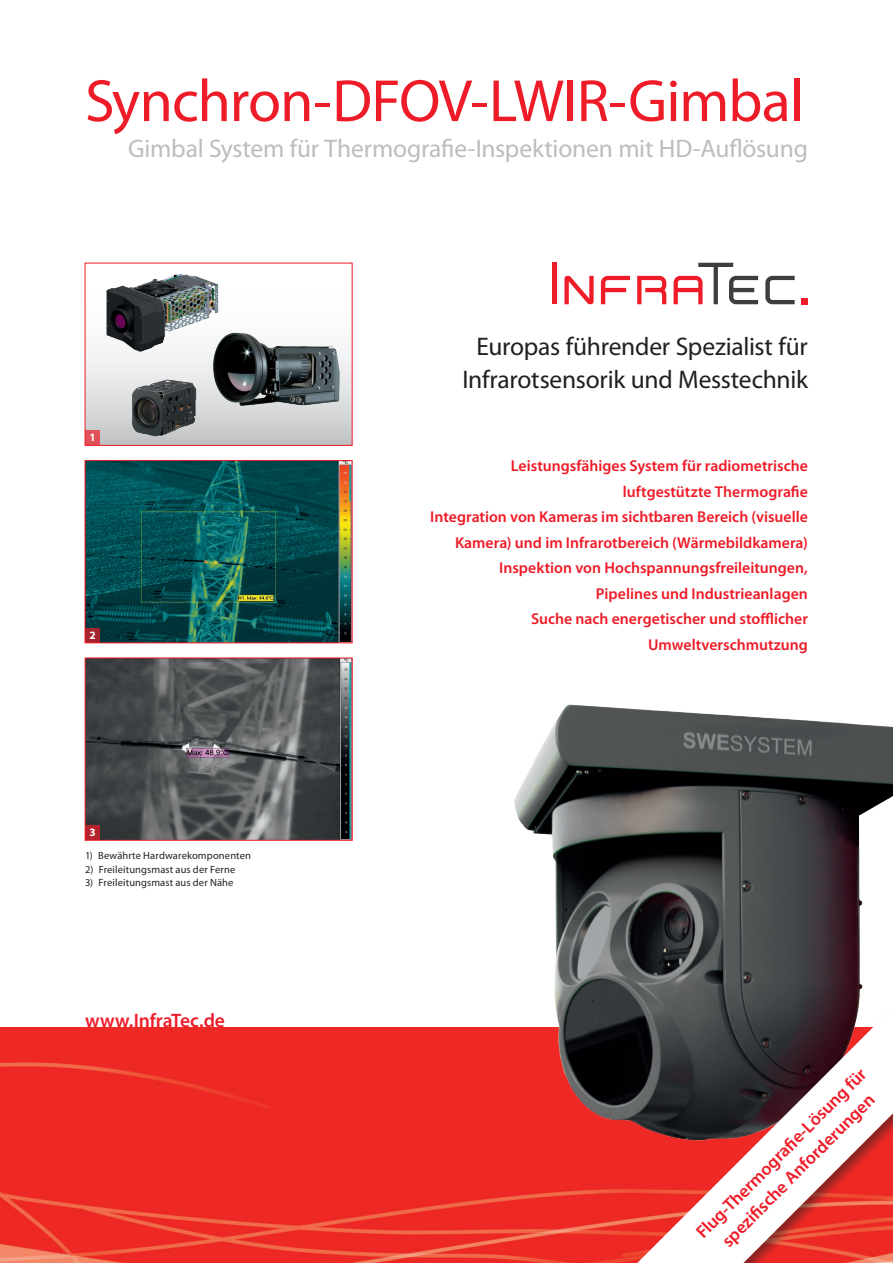
<style>
.page{position:relative;width:893px;height:1263px;background:#fff}
.page>*{position:absolute;margin:0;border:0;box-sizing:border-box;transform-origin:0 0}
.t1{font:60px "Myriad Pro";letter-spacing:-.02em;color:#ee1c28}
.t2{font:25.5px/33px "Myriad Pro";letter-spacing:-.01em;color:#231f20;text-align:center}
.t3{font:25.5px "Myriad Pro";letter-spacing:-.01em;color:#bcbdc0}
.t4{font:600 19.5px "Myriad Pro";letter-spacing:-.005em;color:#ee1c28}
.t5{font:600 18px/24px "Myriad Pro";color:#ee1c28;text-align:center}
.t6{font:600 15.75px/25.5px "Myriad Pro";color:#ee1c28;text-align:right}
.t7{font:700 11.25px "Myriad Pro";color:#fff}
.t8{font:10.5px "Myriad Pro";letter-spacing:.01em;color:#231f20}
</style>
<div class="page">
<img style="left:0;top:1027px;width:615px;height:236px">
<hr style="left:553px;top:263px;width:4px;height:41px;background:#ee1c28">
<svg style="left:637px;top:276px;width:29px;height:28px"></svg>
<div style="left:801px;top:298px;width:7px;height:6px;background:#ee1c28"></div>
<svg style="left:601px;top:276px;width:29px;height:28px"></svg>
<svg style="left:765px;top:276px;width:30px;height:28px"></svg>
<svg style="left:674px;top:263px;width:84px;height:41px"></svg>
<svg style="left:564px;top:276px;width:30px;height:28px"></svg>
<img style="left:455px;top:704px;width:438px;height:468px">
<div style="left:615px;top:998px;width:278px;height:265px;background:#231f20;opacity:.5"></div>
<svg style="left:637px;top:1007px;width:256px;height:256px"></svg>
<svg style="left:84px;top:657px;width:269px;height:184px;background:#555557"></svg>
<svg style="left:84px;top:460px;width:269px;height:184px;background:#115251"></svg>
<svg style="left:84px;top:262px;width:269px;height:184px"></svg>
<div style="left:85px;top:628px;width:15px;height:15px;background:#a6232d"></div>
<div style="left:85px;top:430px;width:15px;height:15px;background:#e14f58"></div>
<div style="left:85px;top:825px;width:15px;height:15px;background:#b4222b"></div>
<img style="left:127px;top:377px;width:75px;height:61px">
<img style="left:100px;top:268px;width:122px;height:87px">
<img style="left:202px;top:328px;width:147px;height:83px">
<h1 class="t1" style="left:85px;top:64px;width:720px">Synchron-DFOV-LWIR-Gimbal</h1>
<h2 class="t3" style="left:128px;top:133px;width:681px">Gimbal System für Thermografie-Inspektionen mit HD-Auflösung</h2>
<p class="t7" style="left:89px;top:430px;width:8px">1</p>
<p class="t7" style="left:89px;top:628px;width:8px">2</p>
<p class="t7" style="left:89px;top:825px;width:8px">3</p>
<p class="t8" style="left:85px;top:849px;width:167px">1) Bewährte Hardwarekomponenten</p>
<p class="t8" style="left:85px;top:863px;width:152px">2) Freileitungsmast aus der Ferne</p>
<p class="t8" style="left:85px;top:876px;width:150px">3) Freileitungsmast aus der Nähe</p>
<p class="t4" style="left:85px;top:1008px;width:141px">www.InfraTec.de</p>
<h2 class="t2" style="left:462px;top:330px;width:347px">Europas führender Spezialist für<br>Infrarotsensorik und Messtechnik</h2>
<p class="t6" style="left:430px;top:453px;width:379px">Leistungsfähiges System für radiometrische luftgestützte Thermografie<br>Integration von Kameras im sichtbaren Bereich (visuelle Kamera) und im Infrarotbereich (Wärmebildkamera)<br>Inspektion von Hochspannungsfreileitungen,<br>Pipelines und Industrieanlagen<br>Suche nach energetischer und stofflicher Umweltverschmutzung</p>
<p class="t5" style="left:690px;top:1226px;width:234px;rotate:-45deg">Flug-Thermografi e-Lösung für spezifi sche Anforderungen</p>
</div>
